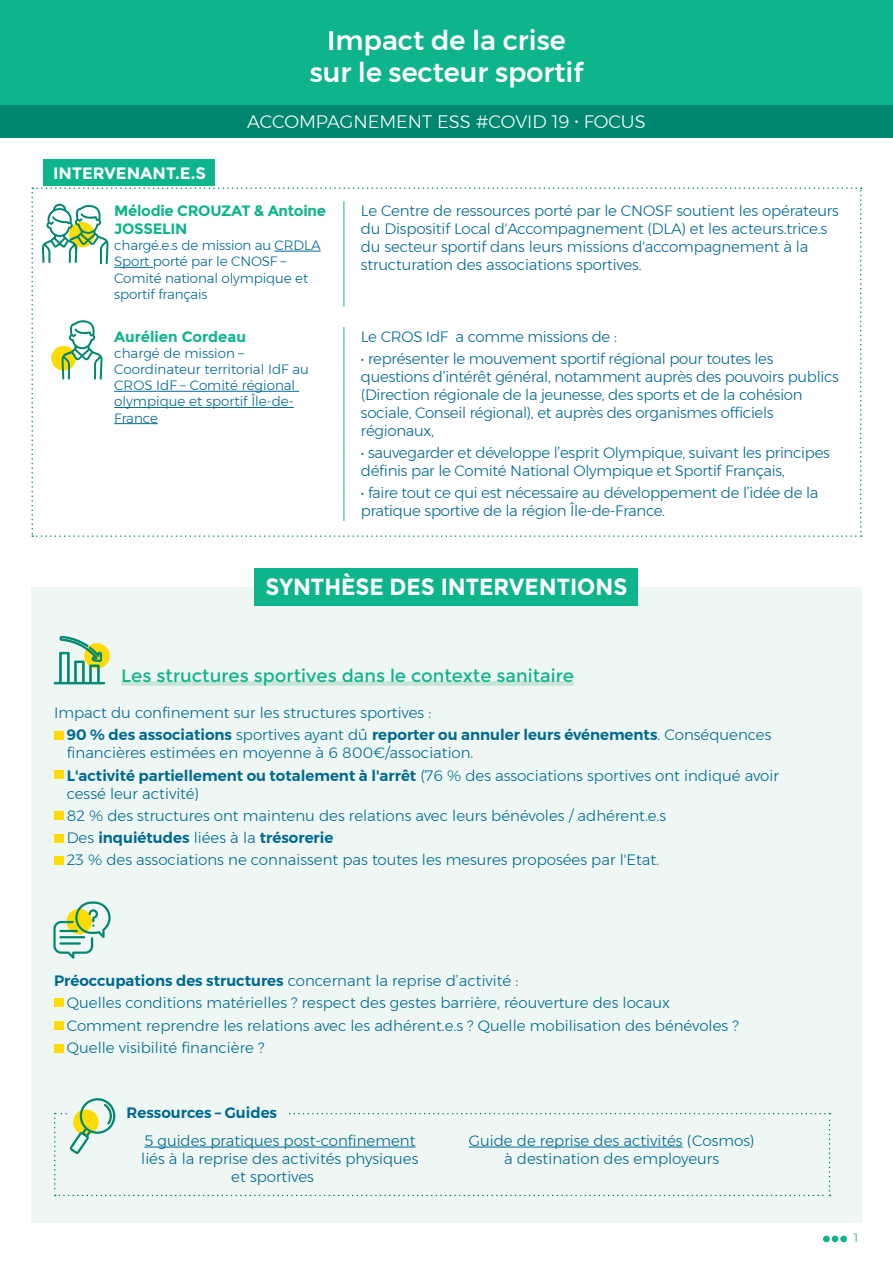
<style>
.page{position:relative;width:893px;height:1263px;background:#fff}
.page>*{position:absolute;margin:0;border:0;box-sizing:border-box;transform-origin:0 0}
.t1{font:500 27px/32.4px "Montserrat";color:#fff;text-align:center}
.t2{font:700 23.4px "Montserrat";color:#fff;scale:.94 1}
.t3{font:18px "Montserrat";color:#0eb48b}
.t4{font:300 18px "Montserrat";color:#fff}
.t5{font:700 16.5px "Montserrat";color:#fff}
.t6{font:300 15px/18px "Montserrat";letter-spacing:-.01em;color:#006991}
.t7{font:600 15px "Montserrat";color:#006991}
.t8{font:700 15px/18px "Montserrat";letter-spacing:-.02em;color:#0eb48b}
.t9{font:700 15px "Montserrat";color:#0eb48b}
.t10{font:300 13.5px/16.2px "Montserrat";letter-spacing:-.01em;color:#006991}
.t11{font:300 12px "Montserrat";color:#0eb48b}
.s1{font-weight:600}
.s2{font-weight:300}
</style>
<div class="page">
<div style="left:0;top:0;width:893px;height:105px;background:#0eb48b"></div>
<div style="left:0;top:105px;width:893px;height:33px;background:#008770"></div>
<div style="left:43px;top:160px;width:171px;height:26px;background:#0eb48b"></div>
<div style="left:823px;top:1236px;width:7px;height:6px;background:#0eb48b;border-radius:50%"></div>
<svg style="left:832px;top:1236px;width:6px;height:6px"></svg>
<div style="left:840px;top:1236px;width:7px;height:6px;background:#0eb48b;border-radius:50%"></div>
<svg style="left:31px;top:187px;width:831px;height:350px"></svg>
<div style="left:31px;top:587px;width:830px;height:635px;background:#eef7f3"></div>
<div style="left:255px;top:568px;width:383px;height:37px;background:#0eb48b"></div>
<div style="left:121px;top:681px;width:453px;height:5px;background:#c6e5d8"></div>
<div style="left:55px;top:731px;width:9px;height:9px;background:#ffdc01"></div>
<div style="left:55px;top:770px;width:9px;height:9px;background:#ffdc01"></div>
<div style="left:55px;top:811px;width:9px;height:9px;background:#ffdc01"></div>
<div style="left:55px;top:834px;width:9px;height:8px;background:#ffdc01"></div>
<div style="left:55px;top:856px;width:9px;height:9px;background:#ffdc01"></div>
<svg style="left:54px;top:1098px;width:776px;height:98px"></svg>
<hr style="left:144px;top:1147px;width:272px;height:1px;background:#006991">
<hr style="left:469px;top:1147px;width:214px;height:1px;background:#006991">
<svg style="left:84px;top:643px;width:26px;height:26px"></svg>
<svg style="left:54px;top:636px;width:51px;height:48px"></svg>
<div style="left:54px;top:999px;width:10px;height:8px;background:#ffdc01"></div>
<div style="left:54px;top:1021px;width:10px;height:9px;background:#ffdc01"></div>
<div style="left:54px;top:1044px;width:10px;height:8px;background:#ffdc01"></div>
<svg style="left:53px;top:901px;width:58px;height:58px"></svg>
<p class="t5" style="left:53px;top:163px;width:154px">INTERVENANT.E.S</p>
<p class="t1" style="left:310px;top:24px;width:275px">Impact de la crise sur le secteur sportif</p>
<p class="t4" style="left:247px;top:109px;width:400px">ACCOMPAGNEMENT ESS #COVID 19 • FOCUS</p>
<p class="t8" style="left:114px;top:202px;width:213px">Mélodie CROUZAT &amp; Antoine<br>JOSSELIN</p>
<p class="t10" style="left:114px;top:237px;width:208px">chargé.e.s de mission au CRDLA<br>Sport porté par le CNOSF –<br>Comité national olympique et sportif français</p>
<p class="t9" style="left:114px;top:327px;width:133px">Aurélien Cordeau</p>
<p class="t10" style="left:114px;top:345px;width:196px">chargé de mission –<br>Coordinateur territorial IdF au<br>CROS IdF – Comité régional olympique et sportif Île-de-<br>France</p>
<p class="t6" style="left:361px;top:202px;width:480px">Le Centre de ressources porté par le CNOSF soutient les opérateurs du Dispositif Local d'Accompagnement (DLA) et les acteurs.trice.s du secteur sportif dans leurs missions d'accompagnement à la structuration des associations sportives.</p>
<p class="t6" style="left:361px;top:327px;width:257px">Le CROS IdF a comme missions de :</p>
<p class="t6" style="left:361px;top:349px;width:480px">• représenter le mouvement sportif régional pour toutes les questions d’intérêt général, notamment auprès des pouvoirs publics (Direction régionale de la jeunesse, des sports et de la cohésion sociale, Conseil régional), et auprès des organismes officiels régionaux,</p>
<p class="t6" style="left:361px;top:444px;width:471px">• sauvegarder et développe l’esprit Olympique, suivant les principes définis par le Comité National Olympique et Sportif Français,</p>
<p class="t6" style="left:361px;top:484px;width:459px">• faire tout ce qui est nécessaire au développement de l’idée de la pratique sportive de la région Île-de-France.</p>
<p class="t2" style="left:266px;top:573px;width:386px">SYNTHÈSE DES INTERVENTIONS</p>
<p class="t3" style="left:121px;top:665px;width:454px">Les structures sportives dans le contexte sanitaire</p>
<p class="t6" style="left:54px;top:703px;width:379px">Impact du confinement sur les structures sportives :</p>
<p class="t6" style="left:67px;top:726px;width:706px"><span class="s1">90 % des associations</span> sportives ayant dû <span class="s1">reporter ou annuler leurs événements</span>. Conséquences financières estimées en moyenne à 6 800€/association.</p>
<p class="t6" style="left:67px;top:766px;width:714px"><span class="s1">L'activité partiellement ou totalement à l'arrêt</span> (76 % des associations sportives ont indiqué avoir cessé leur activité)</p>
<p class="t6" style="left:67px;top:806px;width:601px">82 % des structures ont maintenu des relations avec leurs bénévoles / adhérent.e.s</p>
<p class="t7" style="left:67px;top:826px;width:268px"><span class="s2">Des</span> inquiétudes <span class="s2">liées à la</span> trésorerie</p>
<p class="t6" style="left:67px;top:851px;width:594px">23 % des associations ne connaissent pas toutes les mesures proposées par l'Etat.</p>
<p class="t6" style="left:54px;top:971px;width:466px"><span class="s1">Préoccupations des structures</span> concernant la reprise d’activité :</p>
<p class="t6" style="left:67px;top:994px;width:605px">Quelles conditions matérielles ? respect des gestes barrière, réouverture des locaux</p>
<p class="t6" style="left:67px;top:1016px;width:673px">Comment reprendre les relations avec les adhérent.e.s ? Quelle mobilisation des bénévoles ?</p>
<p class="t6" style="left:67px;top:1038px;width:199px">Quelle visibilité financière ?</p>
<p class="t7" style="left:127px;top:1101px;width:152px">Ressources – Guides</p>
<p class="t6" style="left:144px;top:1131px;width:273px">5 guides pratiques post-confinement</p>
<p class="t6" style="left:141px;top:1149px;width:279px">liés à la reprise des activités physiques</p>
<p class="t6" style="left:231px;top:1167px;width:84px">et sportives</p>
<p class="t6" style="left:469px;top:1131px;width:287px;text-align:center">Guide de reprise des activités (Cosmos) à destination des employeurs</p>
<p class="t11" style="left:854px;top:1228px;width:6px">1</p>
</div>
